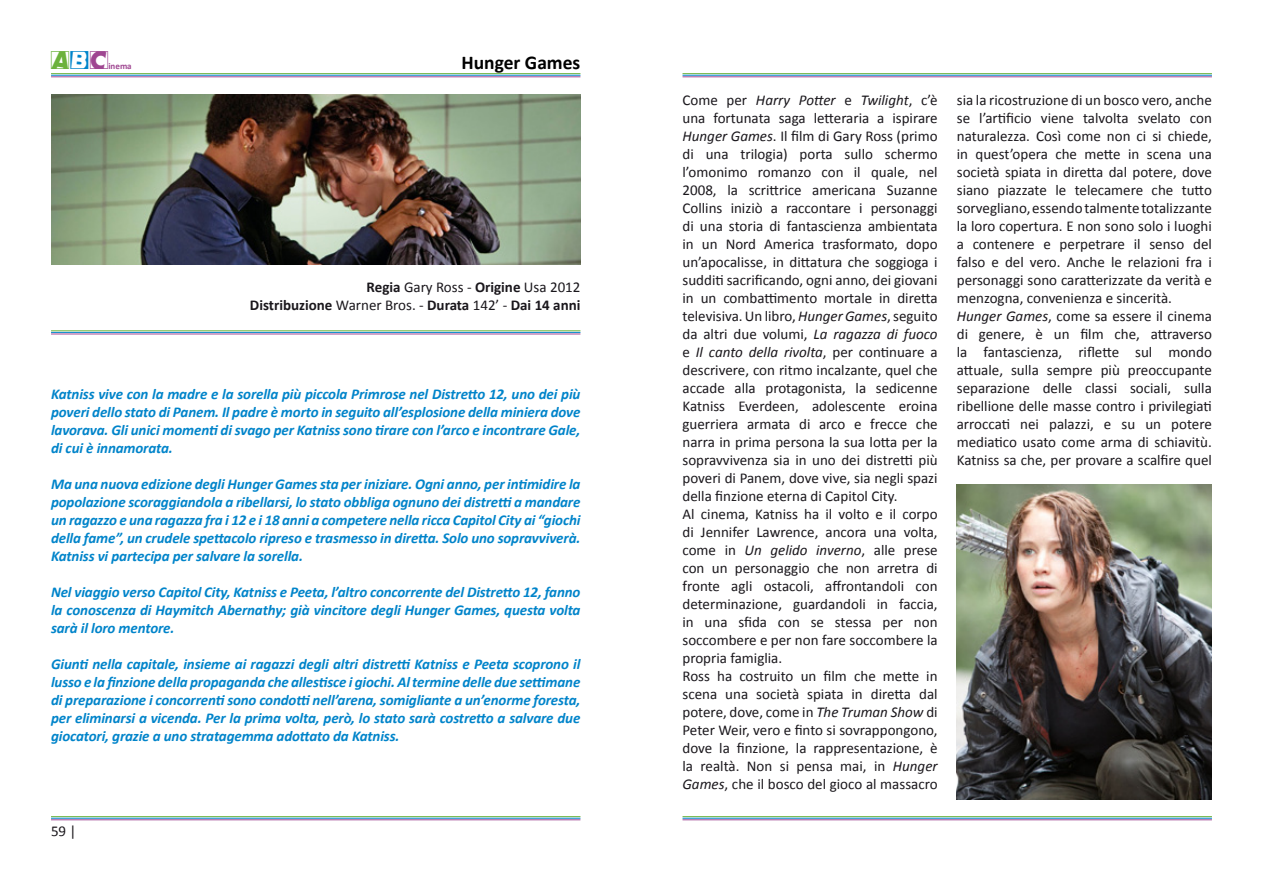
<style>
.page{position:relative;width:1263px;height:893px;background:#fff}
.page>*{position:absolute;margin:0;border:0;box-sizing:border-box;transform-origin:0 0}
.t1{font:22.5px "Comet Positive";color:#6cb23b}
.t2{font:700 19.5px "Calibri";color:#000}
.t3{font:15px/18px "Calibri";color:#1a171c}
.t4{font:italic 700 15px/18px "Calibri";letter-spacing:-.01em;color:#0084ca;text-align:justify}
.t5{font:700 15px/18px "Calibri";color:#1a171c;text-align:right}
.t6{font:700 9px "Calibri";color:#9f4691}
.s1{font-family:"Comet Negative";color:#0084ca}
.s2{color:#9f4691}
.s3{font-weight:400}
.s4{font-style:italic}
</style>
<div class="page">
<hr style="left:51px;top:73px;width:529px;height:1px;background:#6cb23b">
<hr style="left:51px;top:75px;width:529px;height:1px;background:#0084ca">
<hr style="left:51px;top:77px;width:529px;height:1px;background:#9f4691">
<hr style="left:51px;top:331px;width:529px;height:1px;background:#6cb23b">
<hr style="left:51px;top:332px;width:529px;height:1px;background:#0084ca">
<hr style="left:51px;top:334px;width:529px;height:1px;background:#9f4691">
<hr style="left:51px;top:816px;width:529px;height:1px;background:#6cb23b">
<hr style="left:51px;top:818px;width:529px;height:1px;background:#0084ca">
<hr style="left:51px;top:819px;width:529px;height:1px;background:#9f4691">
<hr style="left:682px;top:816px;width:530px;height:1px;background:#6cb23b">
<hr style="left:682px;top:818px;width:530px;height:1px;background:#0084ca">
<hr style="left:682px;top:819px;width:530px;height:1px;background:#9f4691">
<hr style="left:682px;top:73px;width:530px;height:1px;background:#6cb23b">
<hr style="left:682px;top:75px;width:530px;height:1px;background:#0084ca">
<hr style="left:682px;top:77px;width:530px;height:1px;background:#9f4691">
<img style="left:957px;top:485px;width:255px;height:315px">
<img style="left:51px;top:94px;width:529px;height:170px">
<h1 class="t1" style="left:51px;top:51px;width:61px">a<span class="s1">b</span><span class="s2">c</span></h1>
<p class="t6" style="left:108px;top:60px;width:25px">inema</p>
<h2 class="t2" style="left:461px;top:50px;width:120px">Hunger Games</h2>
<p class="t5" style="left:250px;top:278px;width:332px">Regia <span class="s3">Gary Ross -</span> Origine <span class="s3">Usa 2012<br></span>Distribuzione <span class="s3">Warner Bros. -</span> Durata <span class="s3">142’ -</span> Dai 14 anni</p>
<p class="t4" style="left:51px;top:385px;width:531px">Katniss vive con la madre e la sorella più piccola Primrose nel Distretto 12, uno dei più poveri dello stato di Panem. Il padre è morto in seguito all’esplosione della miniera dove lavorava. Gli unici momenti di svago per Katniss sono tirare con l’arco e incontrare Gale, di cui è innamorata.</p>
<p class="t4" style="left:51px;top:475px;width:531px">Ma una nuova edizione degli Hunger Games sta per iniziare. Ogni anno, per intimidire la popolazione scoraggiandola a ribellarsi, lo stato obbliga ognuno dei distretti a mandare un ragazzo e una ragazza fra i 12 e i 18 anni a competere nella ricca Capitol City ai “giochi della fame”, un crudele spettacolo ripreso e trasmesso in diretta. Solo uno sopravviverà.<br>Katniss vi partecipa per salvare la sorella.</p>
<p class="t4" style="left:51px;top:583px;width:531px">Nel viaggio verso Capitol City, Katniss e Peeta, l’altro concorrente del Distretto 12, fanno la conoscenza di Haymitch Abernathy; già vincitore degli Hunger Games, questa volta sarà il loro mentore.</p>
<p class="t4" style="left:51px;top:655px;width:531px">Giunti nella capitale, insieme ai ragazzi degli altri distretti Katniss e Peeta scoprono il lusso e la finzione della propaganda che allestisce i giochi. Al termine delle due settimane di preparazione i concorrenti sono condotti nell’arena, somigliante a un’enorme foresta, per eliminarsi a vicenda. Per la prima volta, però, lo stato sarà costretto a salvare due giocatori, grazie a uno stratagemma adottato da Katniss.</p>
<p class="t3" style="left:51px;top:821px;width:27px">59 |</p>
<p class="t3" style="left:682px;top:91px;width:257px">Come per <span class="s4">Harry Potter</span> e <span class="s4">Twilight</span>, c’è una fortunata saga letteraria a ispirare <span class="s4">Hunger Games</span>. Il film di Gary Ross (primo di una trilogia) porta sullo schermo l’omonimo romanzo con il quale, nel 2008, la scrittrice americana Suzanne Collins iniziò a raccontare i personaggi di una storia di fantascienza ambientata in un Nord America trasformato, dopo un’apocalisse, in dittatura che soggioga i sudditi sacrificando, ogni anno, dei giovani in un combattimento mortale in diretta televisiva. Un libro, <span class="s4">Hunger Games</span>, seguito da altri due volumi, <span class="s4">La ragazza di fuoco </span>e <span class="s4">Il canto della rivolta</span>, per continuare a descrivere, con ritmo incalzante, quel che accade alla protagonista, la sedicenne Katniss Everdeen, adolescente eroina guerriera armata di arco e frecce che narra in prima persona la sua lotta per la sopravvivenza sia in uno dei distretti più poveri di Panem, dove vive, sia negli spazi della finzione eterna di Capitol City.<br>Al cinema, Katniss ha il volto e il corpo di Jennifer Lawrence, ancora una volta, come in <span class="s4">Un gelido inverno</span>, alle prese con un personaggio che non arretra di fronte agli ostacoli, affrontandoli con determinazione, guardandoli in faccia, in una sfida con se stessa per non soccombere e per non fare soccombere la propria famiglia.<br>Ross ha costruito un film che mette in scena una società spiata in diretta dal potere, dove, come in <span class="s4">The Truman Show</span> di Peter Weir, vero e finto si sovrappongono, dove la finzione, la rappresentazione, è la realtà. Non si pensa mai, in <span class="s4">Hunger Games</span>, che il bosco del gioco al massacro</p>
<p class="t3" style="left:957px;top:91px;width:257px">sia la ricostruzione di un bosco vero, anche se l’artificio viene talvolta svelato con naturalezza. Così come non ci si chiede, in quest’opera che mette in scena una società spiata in diretta dal potere, dove siano piazzate le telecamere che tutto sorvegliano, essendo talmente totalizzante la loro copertura. E non sono solo i luoghi a contenere e perpetrare il senso del falso e del vero. Anche le relazioni fra i personaggi sono caratterizzate da verità e menzogna, convenienza e sincerità.<br><span class="s4">Hunger Games</span>, come sa essere il cinema di genere, è un film che, attraverso la fantascienza, riflette sul mondo attuale, sulla sempre più preoccupante separazione delle classi sociali, sulla ribellione delle masse contro i privilegiati arroccati nei palazzi, e su un potere mediatico usato come arma di schiavitù.<br>Katniss sa che, per provare a scalfire quel</p>
</div>
